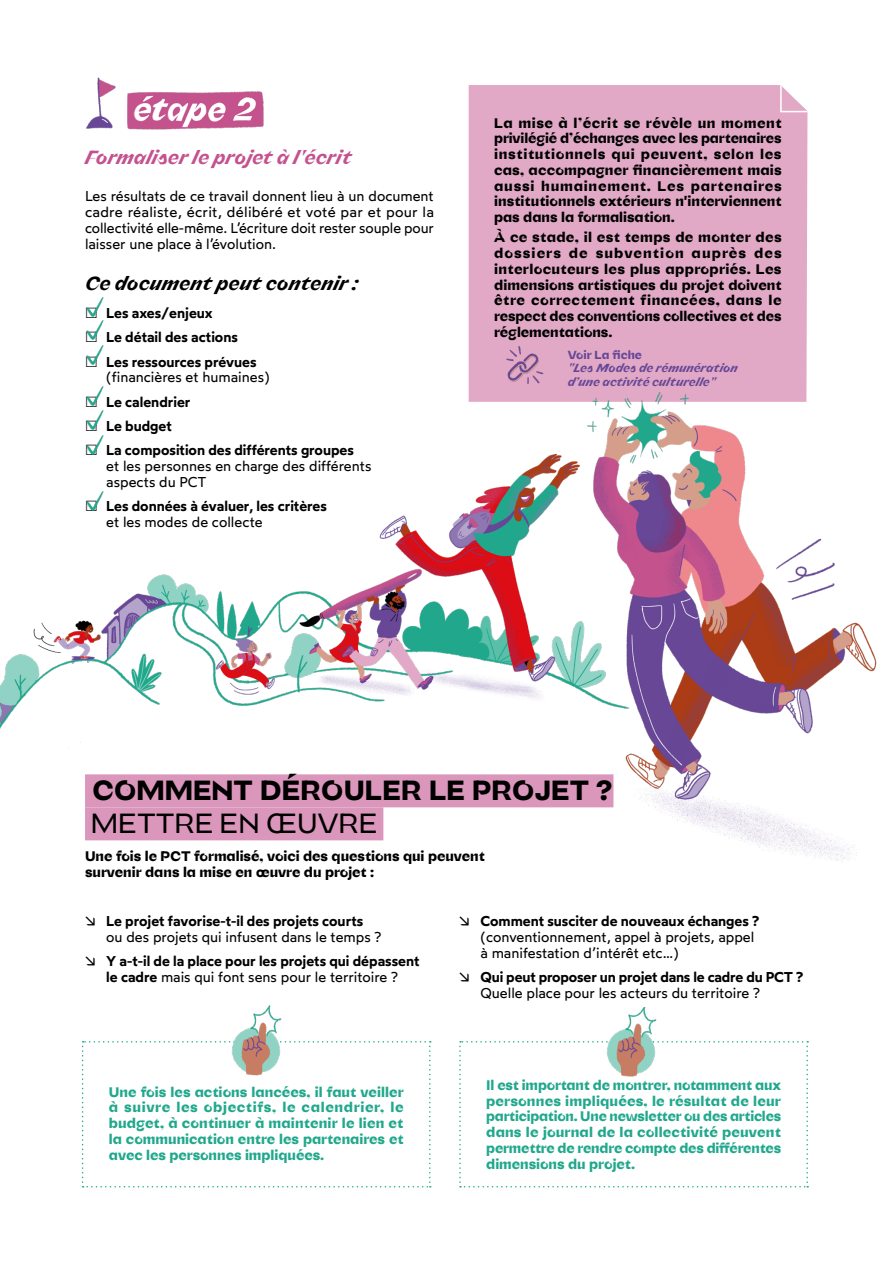
<style>
.page{position:relative;width:893px;height:1263px;background:#fff}
.page>*{position:absolute;margin:0;border:0;box-sizing:border-box;transform-origin:0 0}
.t1{font:28.5px "Ortank Display wght 800 Ortank GX";color:#000}
.t2{font:28.5px "Ortank Display wght 400 Ortank GX";color:#000}
.t3{font:19.5px "lo ol Ortank Display wght 800 Ortank Italic GX";color:#c3528e}
.t4{font:19.5px "lo ol Ortank Display wght 800 Ortank Italic GX";color:#000}
.t5{font:14.25px/15.8px "Ortank Display wght 800 Ortank GX";color:#000;text-align:justify}
.t6{font:14.25px/15.8px "Ortank Display wght 800 Ortank GX";color:#21a88c;text-align:justify}
.t7{font:600 14.25px/24.3px "Wotfard";color:#000}
.t8{font:14.25px/15.8px "Wotfard";color:#000}
.t9{font:12px/13.5px "lo ol Ortank Display wght 800 Ortank Italic GX";color:#674797}
.t10{font:12px "Ortank Display wght 800 Ortank GX";color:#674797}
.s1{font-weight:400}
.s2{font-weight:600}
</style>
<div class="page">
<div style="left:469px;top:85px;width:338px;height:305px;background:#e1a9c6"></div>
<svg style="left:779px;top:85px;width:29px;height:28px"></svg>
<img style="left:86px;top:77px;width:178px;height:53px">
<svg style="left:82px;top:1041px;width:349px;height:146px"></svg>
<svg style="left:459px;top:1041px;width:349px;height:146px"></svg>
<img style="left:216px;top:1006px;width:80px;height:73px">
<img style="left:591px;top:1007px;width:80px;height:69px">
<img style="left:86px;top:297px;width:18px;height:14px">
<img style="left:86px;top:320px;width:18px;height:14px">
<img style="left:86px;top:345px;width:18px;height:14px">
<img style="left:0;top:390px;width:877px;height:471px">
<img style="left:490px;top:336px;width:68px;height:59px">
<svg style="left:86px;top:308px;width:11px;height:9px"></svg>
<svg style="left:86px;top:332px;width:11px;height:8px"></svg>
<svg style="left:86px;top:356px;width:11px;height:9px"></svg>
<svg style="left:86px;top:396px;width:11px;height:11px"></svg>
<svg style="left:86px;top:420px;width:11px;height:11px"></svg>
<svg style="left:86px;top:445px;width:11px;height:10px"></svg>
<svg style="left:86px;top:500px;width:11px;height:11px"></svg>
<h2 class="t3" style="left:85px;top:146px;width:268px">Formaliser le projet à l'écrit</h2>
<p class="t8" style="left:85px;top:188px;width:350px;text-align:justify">Les résultats de ce travail donnent lieu à un document cadre réaliste, écrit, délibéré et voté par et pour la collectivité elle-même. L’écriture doit rester souple pour laisser une place à l’évolution.</p>
<h2 class="t4" style="left:85px;top:271px;width:275px">Ce document peut contenir :</h2>
<p class="t7" style="left:106px;top:301px;width:152px">Les axes/enjeux<br>Le détail des actions<br>Les ressources prévues</p>
<p class="t8" style="left:106px;top:369px;width:165px">(financières et humaines)</p>
<p class="t7" style="left:106px;top:389px;width:249px">Le calendrier<br>Le budget<br>La composition des différents groupes</p>
<p class="t8" style="left:106px;top:458px;width:267px">et les personnes en charge des différents aspects du PCT</p>
<p class="t7" style="left:106px;top:493px;width:222px">Les données à évaluer, les critères</p>
<p class="t8" style="left:106px;top:513px;width:158px">et les modes de collecte</p>
<p class="t5" style="left:494px;top:115px;width:289px">La mise à l’écrit se révèle un moment privilégié d’échanges avec les partenaires institutionnels qui peuvent, selon les cas, accompagner financièrement mais aussi humainement. Les partenaires institutionnels extérieurs n'interviennent pas dans la formalisation.</p>
<p class="t5" style="left:494px;top:230px;width:289px">À ce stade, il est temps de monter des dossiers de subvention auprès des interlocuteurs les plus appropriés. Les dimensions artistiques du projet doivent être correctement financées, dans le respect des conventions collectives et des réglementations.</p>
<p class="t10" style="left:568px;top:347px;width:76px">Voir La fiche</p>
<p class="t9" style="left:568px;top:362px;width:172px">"Les Modes de rémunération d’une activité culturelle"</p>
<h1 class="t1" style="left:92px;top:772px;width:522px">COMMENT DÉROULER LE PROJET ?</h1>
<h1 class="t2" style="left:91px;top:805px;width:288px">METTRE EN ŒUVRE</h1>
<p class="t5" style="left:85px;top:849px;width:401px">Une fois le PCT formalisé, voici des questions qui peuvent survenir dans la mise en œuvre du projet :</p>
<p class="t7" style="left:106px;top:913px;width:277px;line-height:15.8px;text-indent:-21px"><span class="s1">↘</span> Le projet favorise-t-il des projets courts <span class="s1">ou des projets qui infusent dans le temps ?</span></p>
<p class="t7" style="left:85px;top:953px;width:336px;line-height:15.8px;text-align:center"><span class="s1">↘</span> Y a-t-il de la place pour les projets qui dépassent le cadre <span class="s1">mais qui font sens pour le territoire ?</span></p>
<p class="t8" style="left:480px;top:913px;width:280px;text-indent:-21px">↘ <span class="s2">Comment susciter de nouveaux échanges ? </span>(conventionnement, appel à projets, appel à manifestation d’intérêt etc…)</p>
<p class="t7" style="left:480px;top:968px;width:324px;line-height:15.8px;text-indent:-21px"><span class="s1">↘</span> Qui peut proposer un projet dans le cadre du PCT ?<br><span class="s1">Quelle place pour les acteurs du territoire ?</span></p>
<p class="t6" style="left:109px;top:1084px;width:296px">Une fois les actions lancées, il faut veiller à suivre les objectifs, le calendrier, le budget, à continuer à maintenir le lien et la communication entre les partenaires et avec les personnes impliquées.</p>
<p class="t6" style="left:486px;top:1077px;width:296px">Il est important de montrer, notamment aux personnes impliquées, le résultat de leur participation. Une newsletter ou des articles dans le journal de la collectivité peuvent permettre de rendre compte des différentes dimensions du projet.</p>
</div>
